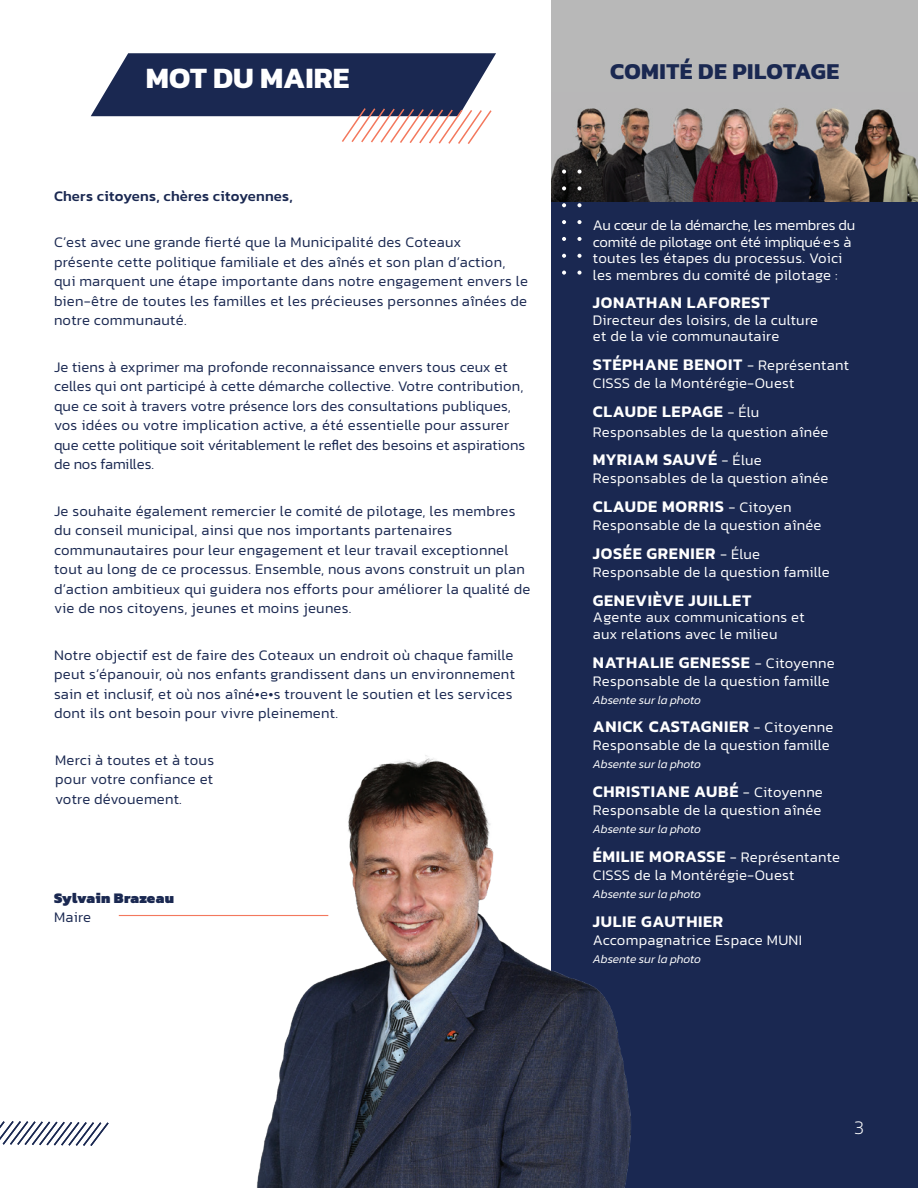
<style>
.page{position:relative;width:918px;height:1188px;background:#fff}
.page>*{position:absolute;margin:0;border:0;box-sizing:border-box;transform-origin:0 0}
.t1{font:700 30px "Kanit";color:#fff}
.t2{font:700 23.1px "Kanit";letter-spacing:.02em;color:#1a2851}
.t3{font:200 19.5px "Kanit";color:#fff}
.t4{font:600 16.5px "Kanit";letter-spacing:.04em;color:#fff}
.t5{font:300 14.85px/19.5px "Kanit";letter-spacing:.02em;color:#1a2851}
.t6{font:300 14.85px/16.5px "Kanit";letter-spacing:.02em;color:#fff}
.t7{font:300 14.85px/16.5px "Kanit";letter-spacing:-.01em;color:#fff}
.t8{font:500 14.85px "Kanit";letter-spacing:.02em;color:#1a2851}
.t9{font:900 14.85px "Kanit";letter-spacing:.02em;color:#1a2851}
.t10{font:italic 300 12px "Kanit";letter-spacing:-.01em;color:#fff}
.s1{font-weight:300;font-size:14.85px}
.s2{font-weight:600;font-size:16.5px}
</style>
<div class="page">
<div style="left:552px;top:0;width:366px;height:1188px;background:#1a2851"></div>
<div style="left:552px;top:0;width:366px;height:199px;background:#b8b8b8"></div>
<img style="left:552px;top:107px;width:366px;height:94px">
<img style="left:256px;top:738px;width:375px;height:450px">
<svg style="left:91px;top:53px;width:405px;height:91px"></svg>
<hr style="left:119px;top:915px;width:209px;height:1px;background:#f3785d">
<svg style="left:562px;top:271px;width:4px;height:4px"></svg>
<svg style="left:562px;top:254px;width:4px;height:4px"></svg>
<svg style="left:562px;top:237px;width:4px;height:4px"></svg>
<svg style="left:562px;top:220px;width:4px;height:4px"></svg>
<svg style="left:562px;top:203px;width:4px;height:4px"></svg>
<svg style="left:562px;top:186px;width:4px;height:4px"></svg>
<svg style="left:562px;top:170px;width:4px;height:4px"></svg>
<svg style="left:577px;top:271px;width:5px;height:4px"></svg>
<svg style="left:577px;top:254px;width:5px;height:4px"></svg>
<svg style="left:577px;top:237px;width:5px;height:4px"></svg>
<svg style="left:577px;top:220px;width:5px;height:4px"></svg>
<svg style="left:577px;top:203px;width:5px;height:4px"></svg>
<svg style="left:577px;top:186px;width:5px;height:4px"></svg>
<svg style="left:577px;top:170px;width:5px;height:4px"></svg>
<svg style="left:0;top:1121px;width:109px;height:25px"></svg>
<h1 class="t1" style="left:146px;top:54px;width:205px">MOT DU MAIRE</h1>
<p class="t8" style="left:54px;top:185px;width:240px">Chers citoyens, chères citoyennes,</p>
<p class="t5" style="left:54px;top:233px;width:475px">C’est avec une grande fierté que la Municipalité des Coteaux<br>présente cette politique familiale et des aînés et son plan d’action, qui marquent une étape importante dans notre engagement envers le bien-être de toutes les familles et les précieuses personnes aînées de notre communauté.</p>
<p class="t5" style="left:54px;top:357px;width:473px">Je tiens à exprimer ma profonde reconnaissance envers tous ceux et celles qui ont participé à cette démarche collective. Votre contribution, que ce soit à travers votre présence lors des consultations publiques, vos idées ou votre implication active, a été essentielle pour assurer que cette politique soit véritablement le reflet des besoins et aspirations de nos familles.</p>
<p class="t5" style="left:54px;top:501px;width:478px">Je souhaite également remercier le comité de pilotage, les membres du conseil municipal, ainsi que nos importants partenaires communautaires pour leur engagement et leur travail exceptionnel tout au long de ce processus. Ensemble, nous avons construit un plan d’action ambitieux qui guidera nos efforts pour améliorer la qualité de vie de nos citoyens, jeunes et moins jeunes.</p>
<p class="t5" style="left:54px;top:645px;width:462px">Notre objectif est de faire des Coteaux un endroit où chaque famille peut s’épanouir, où nos enfants grandissent dans un environnement sain et inclusif, et où nos aîné•e•s trouvent le soutien et les services dont ils ont besoin pour vivre pleinement.</p>
<p class="t5" style="left:55px;top:750px;width:161px;text-align:justify">Merci à toutes et à tous pour votre confiance et votre dévouement.</p>
<p class="t9" style="left:54px;top:885px;width:122px">Sylvain Brazeau</p>
<p class="t5" style="left:54px;top:907px;width:39px">Maire</p>
<h2 class="t2" style="left:610px;top:53px;width:230px">COMITÉ DE PILOTAGE</h2>
<p class="t7" style="left:593px;top:217px;width:264px">Au cœur de la démarche, les membres du comité de pilotage ont été impliqué·e·s à toutes les étapes du processus. Voici les membres du comité de pilotage :</p>
<p class="t4" style="left:593px;top:290px;width:179px">JONATHAN LAFOREST</p>
<p class="t6" style="left:593px;top:312px;width:227px">Directeur des loisirs, de la culture et de la vie communautaire</p>
<p class="t4" style="left:593px;top:352px;width:258px">STÉPHANE BENOIT <span class="s1">- Représentant</span></p>
<p class="t6" style="left:593px;top:375px;width:203px">CISSS de la Montérégie-Ouest</p>
<p class="t4" style="left:593px;top:399px;width:168px">CLAUDE LEPAGE <span class="s1">- Élu</span></p>
<p class="t6" style="left:593px;top:423px;width:237px">Responsables de la question aînée</p>
<p class="t4" style="left:593px;top:447px;width:170px">MYRIAM SAUVÉ <span class="s1">- Élue</span></p>
<p class="t6" style="left:593px;top:470px;width:237px">Responsables de la question aînée</p>
<p class="t4" style="left:593px;top:494px;width:200px">CLAUDE MORRIS <span class="s1">- Citoyen</span></p>
<p class="t6" style="left:593px;top:517px;width:230px">Responsable de la question aînée</p>
<p class="t4" style="left:593px;top:541px;width:169px">JOSÉE GRENIER <span class="s1">- Élue</span></p>
<p class="t6" style="left:593px;top:564px;width:238px">Responsable de la question famille</p>
<p class="t4" style="left:593px;top:588px;width:160px">GENEVIÈVE JUILLET</p>
<p class="t6" style="left:593px;top:609px;width:213px">Agente aux communications et aux relations avec le milieu</p>
<p class="t4" style="left:593px;top:649px;width:243px">NATHALIE GENESSE <span class="s1">- Citoyenne</span></p>
<p class="t6" style="left:593px;top:672px;width:238px">Responsable de la question famille</p>
<p class="t10" style="left:593px;top:691px;width:110px">Absente sur la photo</p>
<p class="t4" style="left:593px;top:714px;width:242px">ANICK CASTAGNIER <span class="s1">- Citoyenne</span></p>
<p class="t6" style="left:593px;top:737px;width:238px">Responsable de la question famille</p>
<p class="t10" style="left:593px;top:756px;width:110px">Absente sur la photo</p>
<p class="t4" style="left:593px;top:779px;width:231px">CHRISTIANE AUBÉ <span class="s1">- Citoyenne</span></p>
<p class="t6" style="left:593px;top:802px;width:230px">Responsable de la question aînée</p>
<p class="t10" style="left:593px;top:821px;width:110px">Absente sur la photo</p>
<p class="t6" style="left:593px;top:848px;width:249px;line-height:18px"><span class="s2">ÉMILIE MORASSE</span> - Représentante<br>CISSS de la Montérégie-Ouest</p>
<p class="t10" style="left:593px;top:886px;width:110px">Absente sur la photo</p>
<p class="t4" style="left:593px;top:909px;width:132px">JULIE GAUTHIER</p>
<p class="t6" style="left:593px;top:931px;width:211px">Accompagnatrice Espace MUNI</p>
<p class="t10" style="left:593px;top:950px;width:110px">Absente sur la photo</p>
<h3 class="t3" style="left:854px;top:1114px;width:11px">3</h3>
</div>
